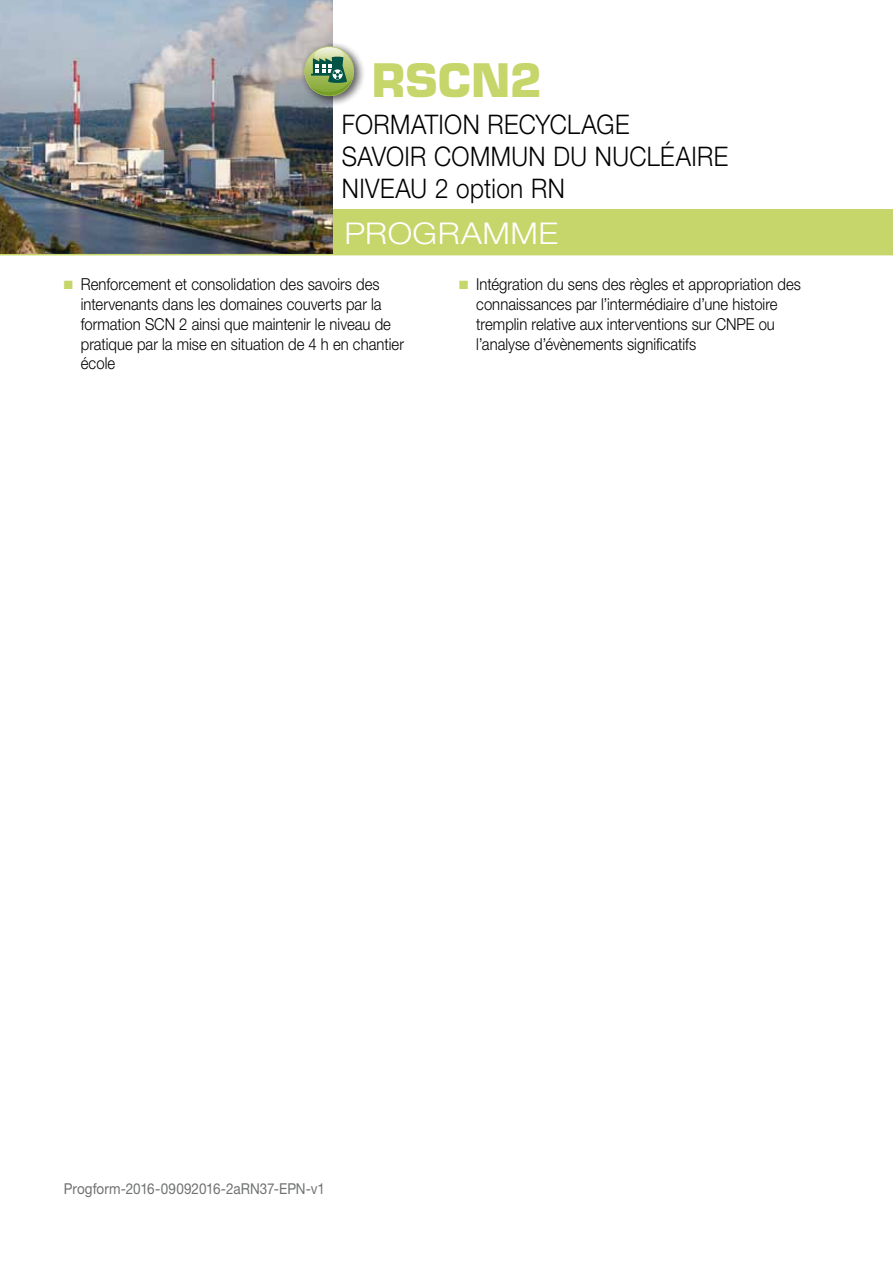
<style>
.page{position:relative;width:893px;height:1263px;background:#fff}
.page>*{position:absolute;margin:0;border:0;box-sizing:border-box;transform-origin:0 0}
.t1{font:700 45px "Eurostile";letter-spacing:.005em;color:#c7d66a}
.t2{font:300 30px "Helvetica Neue";color:#fff;scale:1.1 1}
.t3{font:300 27px/32.4px "Helvetica Neue";letter-spacing:.015em;color:#000;scale:.9 1}
.t4{font:300 16.5px/19.8px "Helvetica Neue";color:#000;scale:.9 1}
.t5{font:15px "Helvetica Neue";letter-spacing:-.005em;color:#707172;scale:.9 1}
.s1{color:#c7d66a}
</style>
<div class="page">
<div style="left:298px;top:209px;width:595px;height:46px;background:#c7d66a"></div>
<img style="left:0;top:0;width:332px;height:254px">
<hr style="left:0;top:254px;width:893px;height:1px;background:#c7d66a">
<div style="left:300px;top:41px;width:66px;height:65px;background:#000;opacity:.5"></div>
<div style="left:301px;top:42px;width:65px;height:65px;background:#000;opacity:.3"></div>
<svg style="left:304px;top:46px;width:50px;height:50px;background:#8da97a"></svg>
<h1 class="t1" style="left:372px;top:52px;width:172px">RSCN2</h1>
<h3 class="t3" style="left:342px;top:107px;width:431px">FORMATION RECYCLAGE<br>SAVOIR COMMUN DU NUCLÉAIRE<br>NIVEAU 2 option RN</h3>
<h2 class="t2" style="left:344px;top:215px;width:42px">Programme</h2>
<p class="t4" style="left:81px;top:274px;width:361px;text-indent:-17px"><span class="s1">■</span> Renforcement et consolidation des savoirs des intervenants dans les domaines couverts par la formation SCN 2 ainsi que maintenir le niveau de pratique par la mise en situation de 4 h en chantier école</p>
<p class="t4" style="left:476px;top:274px;width:362px;text-indent:-17px"><span class="s1">■</span> Intégration du sens des règles et appropriation des connaissances par l’intermédiaire d’une histoire tremplin relative aux interventions sur CNPE ou l’analyse d’évènements significatifs</p>
<p class="t5" style="left:64px;top:1180px;width:292px">Progform-2016-09092016-2aRN37-EPN-v1</p>
</div>
